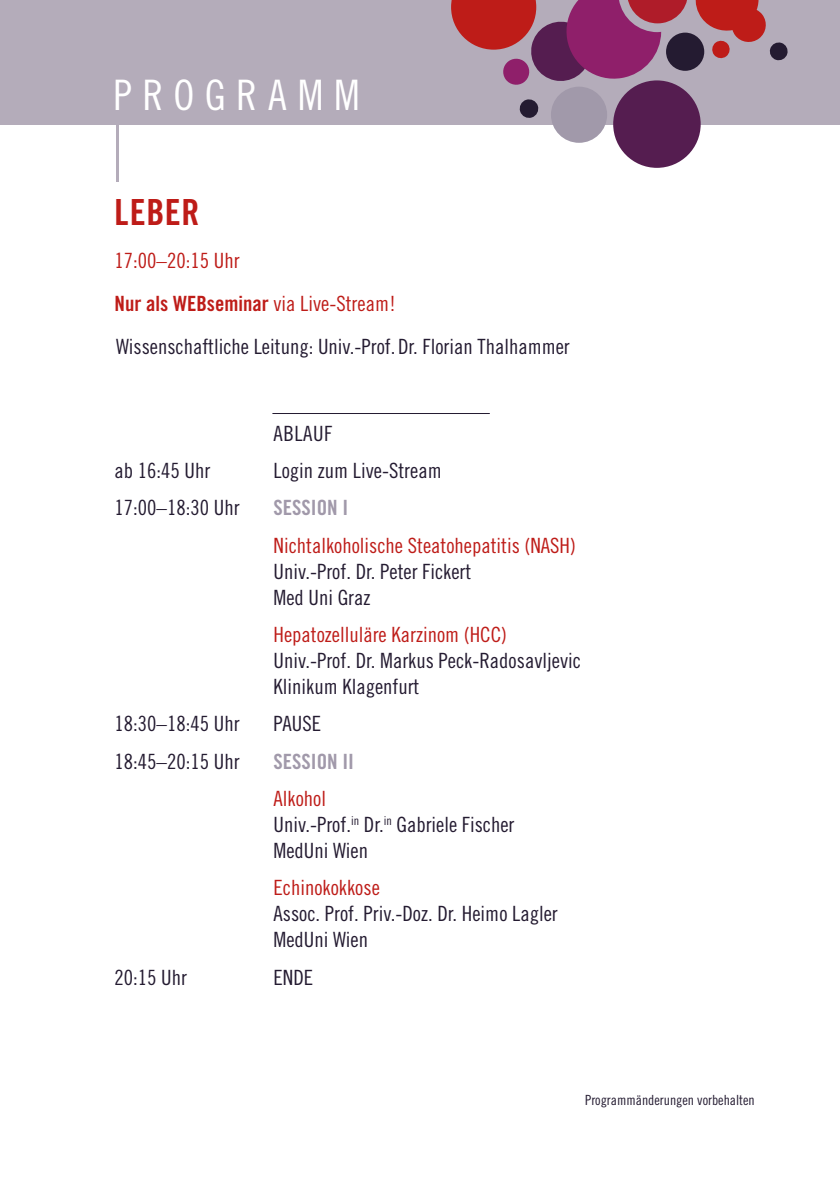
<style>
.page{position:relative;width:840px;height:1191px;background:#fff}
.page>*{position:absolute;margin:0;border:0;box-sizing:border-box;transform-origin:0 0}
.t1{font:42px "Trade Gothic LT Pro Cn 18";letter-spacing:.245em;color:#fff}
.t2{font:36px "Trade Gothic LT Pro Bd Cn 20";letter-spacing:.02em;color:#be1c18}
.t3{font:21px/26px "Trade Gothic LT Pro Cn 18";color:#241b31}
.t4{font:21px "Trade Gothic LT Pro Cn 18";color:#be1c18}
.t5{font:21px "Trade Gothic LT Pro Bd Cn 20";color:#be1c18}
.t6{font:21px "Trade Gothic LT Pro Bd Cn 20";color:#a199aa}
.t7{font:14px "Trade Gothic LT Pro Cn 18";color:#241b31}
.s1{font-family:"Trade Gothic LT Pro Cn 18"}
.s2{color:#be1c18}
</style>
<div class="page">
<div style="left:0;top:0;width:839px;height:125px;background:#b4acba"></div>
<hr style="left:116px;top:125px;width:3px;height:56px;background:#b4acba">
<hr style="left:272px;top:413px;width:217px;height:1px;background:#241b31">
<div style="left:613px;top:80px;width:87px;height:88px;background:#551d50;border-radius:50%"></div>
<div style="left:550px;top:87px;width:56px;height:56px;background:#a199aa;border-radius:50%"></div>
<svg style="left:451px;top:0;width:337px;height:86px"></svg>
<svg style="left:519px;top:99px;width:20px;height:19px"></svg>
<h1 class="t1" style="left:113px;top:70px;width:248px">PROGRAMM</h1>
<h2 class="t2" style="left:115px;top:190px;width:86px">LEBER</h2>
<p class="t4" style="left:115px;top:247px;width:126px">17:00–20:15 Uhr</p>
<p class="t5" style="left:115px;top:290px;width:283px">Nur als WEBseminar <span class="s1">via Live-Stream!</span></p>
<p class="t3" style="left:116px;top:333px;width:455px">Wissenschaftliche Leitung: Univ.-Prof.Dr. Florian Thalhammer</p>
<p class="t3" style="left:273px;top:420px;width:60px">ABLAUF</p>
<p class="t3" style="left:115px;top:457px;width:97px">ab 16:45 Uhr</p>
<p class="t3" style="left:273px;top:457px;width:169px">Login zum Live-Stream</p>
<p class="t3" style="left:115px;top:494px;width:126px">17:00–18:30 Uhr</p>
<p class="t6" style="left:273px;top:495px;width:76px">SESSION I</p>
<p class="t4" style="left:273px;top:532px;width:304px">Nichtalkoholische Steatohepatitis (NASH)</p>
<p class="t3" style="left:273px;top:558px;width:199px">Univ.-Prof. Dr. Peter Fickert<br>Med Uni Graz</p>
<p class="t4" style="left:273px;top:622px;width:235px">Hepatozelluläre Karzinom (HCC)</p>
<p class="t3" style="left:273px;top:647px;width:309px">Univ.-Prof. Dr. Markus Peck-Radosavljevic<br>Klinikum Klagenfurt</p>
<p class="t3" style="left:115px;top:710px;width:126px">18:30–18:45 Uhr</p>
<p class="t3" style="left:273px;top:710px;width:49px">PAUSE</p>
<p class="t3" style="left:115px;top:748px;width:126px">18:45–20:15 Uhr</p>
<p class="t6" style="left:273px;top:748px;width:82px">SESSION II</p>
<p class="t3" style="left:273px;top:785px;width:242px"><span class="s2">Alkohol<br></span>Univ.-Prof.<sup>in</sup> Dr.<sup>in</sup> Gabriele Fischer<br>MedUni Wien</p>
<p class="t4" style="left:273px;top:875px;width:108px">Echinokokkose</p>
<p class="t3" style="left:273px;top:900px;width:285px">Assoc. Prof. Priv.-Doz. Dr. Heimo Lagler<br>MedUni Wien</p>
<p class="t3" style="left:115px;top:964px;width:74px">20:15 Uhr</p>
<p class="t3" style="left:273px;top:964px;width:41px">ENDE</p>
<p class="t7" style="left:585px;top:1091px;width:171px">Programmänderungen vorbehalten</p>
</div>
